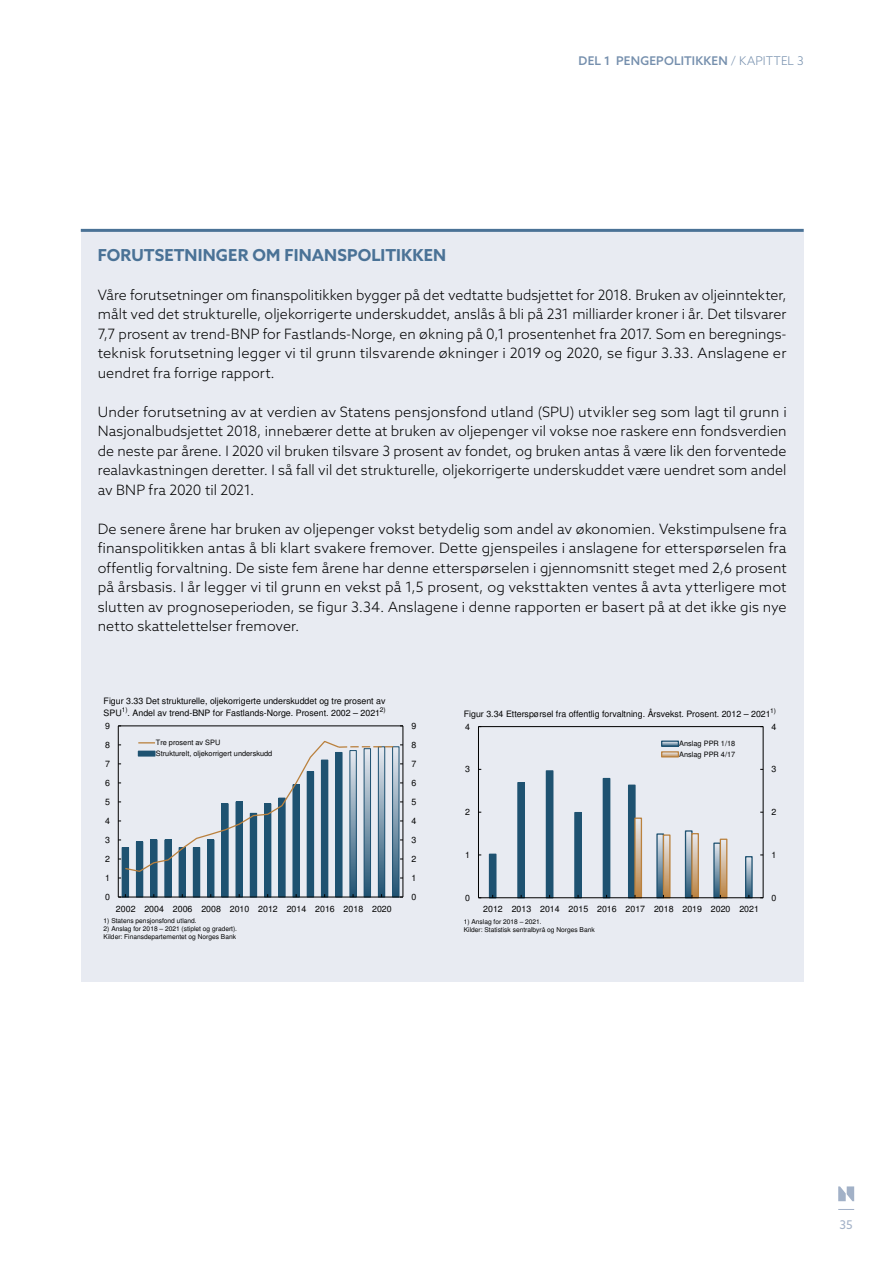
<style>
.page{position:relative;width:893px;height:1263px;background:#fff}
.page>*{position:absolute;margin:0;border:0;box-sizing:border-box;transform-origin:0 0}
.t1{font:700 16.5px "Azo Sans";letter-spacing:.01em;color:#4a7296}
.t2{font:300 14.25px/19.5px "Azo Sans";letter-spacing:.005em;color:#000;text-align:justify}
.t3{font:500 12px "Azo Sans";letter-spacing:.02em;color:#758fad}
.t4{font:300 12px "Azo Sans";letter-spacing:.005em;color:#758fad}
.t5{font:12px "Azo Sans";color:#a2b1c7}
.t6{font:8.85px/12px "Helvetica";color:#000}
.t7{font:7.35px/10.8px "Helvetica";color:#000}
.t8{font:6.6px/7.8px "Helvetica";color:#000}
.s1{font-weight:300}
</style>
<div class="page">
<div style="left:81px;top:230px;width:723px;height:752px;background:#e8ebf2"></div>
<hr style="left:81px;top:229px;width:723px;height:3px;background:#4a7296">
<div style="left:0;top:679px;width:472px;height:303px;background:linear-gradient(to right,#f5f6f9,#e0e4ed)"></div>
<img style="left:119px;top:727px;width:284px;height:13px">
<hr style="left:118px;top:726px;width:1px;height:171px;background:#000">
<hr style="left:118px;top:726px;width:285px;height:1px;background:#000">
<hr style="left:403px;top:726px;width:1px;height:171px;background:#000">
<svg style="left:118px;top:740px;width:285px;height:158px"></svg>
<div style="left:138px;top:751px;width:17px;height:5px;background:#1e5271"></div>
<div style="left:434px;top:679px;width:459px;height:294px;background:linear-gradient(to right,#e2e5ee,#f7f8fb)"></div>
<img style="left:479px;top:727px;width:284px;height:170px">
<div style="left:489px;top:854px;width:7px;height:44px;background:#1e5271"></div>
<div style="left:518px;top:783px;width:6px;height:115px;background:#1e5271"></div>
<div style="left:517px;top:782px;width:8px;height:116px;border:1px solid #225978"></div>
<div style="left:546px;top:771px;width:7px;height:127px;background:#1e5271"></div>
<div style="left:575px;top:813px;width:6px;height:85px;background:#1e5271"></div>
<div style="left:574px;top:812px;width:8px;height:86px;border:1px solid #225978"></div>
<div style="left:603px;top:778px;width:7px;height:120px;background:#1e5271"></div>
<div style="left:629px;top:785px;width:6px;height:113px;background:#1e5271"></div>
<div style="left:628px;top:784px;width:8px;height:114px;border:1px solid #225978"></div>
<div style="left:634px;top:817px;width:8px;height:81px;border:1px solid #cd8c41"></div>
<div style="left:691px;top:833px;width:8px;height:65px;border:1px solid #cd8c41"></div>
<div style="left:745px;top:856px;width:8px;height:42px;border:1px solid #225978"></div>
<hr style="left:478px;top:897px;width:285px;height:1px;background:#000">
<hr style="left:478px;top:727px;width:1px;height:171px;background:#000">
<svg style="left:635px;top:818px;width:6px;height:80px"></svg>
<svg style="left:657px;top:834px;width:13px;height:64px"></svg>
<svg style="left:685px;top:831px;width:13px;height:67px"></svg>
<svg style="left:714px;top:839px;width:13px;height:59px"></svg>
<svg style="left:746px;top:857px;width:6px;height:41px"></svg>
<hr style="left:478px;top:726px;width:285px;height:1px;background:#000">
<hr style="left:763px;top:727px;width:1px;height:171px;background:#000">
<div style="left:661px;top:740px;width:18px;height:7px;border:1px solid #225978"></div>
<div style="left:661px;top:751px;width:18px;height:6px;border:1px solid #cd8c41"></div>
<svg style="left:838px;top:1209px;width:16px;height:1px"></svg>
<svg style="left:838px;top:1186px;width:16px;height:15px"></svg>
<p class="t3" style="left:579px;top:53px;width:9px">DEL</p>
<p class="t3" style="left:604px;top:53px;width:144px">1 PENGEPOLITIKKEN <span class="s1">/ Kap</span></p>
<p class="t4" style="left:763px;top:53px;width:42px">ittel 3</p>
<p class="t1" style="left:98px;top:244px;width:350px">FORUTSETNINGER OM FINANSPOLITIKKEN</p>
<p class="t2" style="left:98px;top:285px;width:690px">Våre forutsetninger om finanspolitikken bygger på det vedtatte budsjettet for 2018. Bruken av oljeinntekter, målt ved det strukturelle, oljekorrigerte underskuddet, anslås å bli på 231 milliarder kroner i år. Det tilsvarer 7,7 prosent av trend-BNP for Fastlands-Norge, en økning på 0,1 prosentenhet fra 2017. Som en beregnings&shy;teknisk forutsetning legger vi til grunn tilsvarende økninger i 2019 og 2020, se figur 3.33. Anslagene er uendret fra forrige rapport.</p>
<p class="t2" style="left:98px;top:402px;width:690px">U nder forutsetning av at verdien av Statens pensjonsfond utland (SPU) utvikler seg som lagt til grunn i Nasjonalbudsjettet 2018, innebærer dette at bruken av oljepenger vil vokse noe raskere enn fondsverdien de neste par årene. I 2020 vil bruken tilsvare 3 prosent av fondet, og bruken antas å være lik den forventede realavkastningen deretter. I så fall vil det strukturelle, oljekorrigerte underskuddet være uendret som andel av BNP fra 2020 til 2021.</p>
<p class="t2" style="left:98px;top:519px;width:690px">De senere årene har bruken av oljepenger vokst betydelig som andel av økonomien. Vekstimpulsene fra finanspolitikken antas å bli klart svakere fremover. Dette gjenspeiles i anslagene for etterspørselen fra offentlig forvaltning. De siste fem årene har denne etterspørselen i gjennomsnitt steget med 2,6 prosent på årsbasis. I år legger vi til grunn en vekst på 1,5 prosent, og veksttakten ventes å avta ytterligere mot slutten av prognoseperioden, se figur 3.34. Anslagene i denne rapporten er basert på at det ikke gis nye netto skattelettelser fremover.</p>
<p class="t6" style="left:104px;top:696px;width:283px">Figur 3.33 Det strukturelle, oljekorrigerte underskuddet og tre prosent av<br>SPU</p>
<p class="t8" style="left:122px;top:706px;width:7px">1)</p>
<p class="t6" style="left:128px;top:708px;width:254px">. Andel av trend-BNP for Fastlands-Norge. Prosent. 2002 – 2021</p>
<p class="t8" style="left:380px;top:706px;width:7px">2)</p>
<p class="t6" style="left:464px;top:709px;width:308px">Figur 3.34 Etterspørsel fra offentlig forvaltning. Årsvekst. Prosent. 2012 – 2021</p>
<p class="t8" style="left:770px;top:707px;width:7px">1)</p>
<p class="t6" style="left:105px;top:720px;width:6px">9</p>
<p class="t6" style="left:411px;top:720px;width:6px">9</p>
<p class="t6" style="left:465px;top:721px;width:6px">4</p>
<p class="t6" style="left:772px;top:721px;width:6px">4</p>
<p class="t6" style="left:105px;top:739px;width:6px">8</p>
<p class="t7" style="left:156px;top:738px;width:118px">Tre prosent av SPU<br>Strukturelt, oljekorrigert underskudd</p>
<p class="t6" style="left:411px;top:739px;width:6px">8</p>
<p class="t7" style="left:679px;top:739px;width:57px">Anslag PPR 1/18<br>Anslag PPR 4/17</p>
<p class="t6" style="left:105px;top:758px;width:6px">7</p>
<p class="t6" style="left:411px;top:758px;width:6px">7</p>
<p class="t6" style="left:465px;top:764px;width:6px">3</p>
<p class="t6" style="left:772px;top:764px;width:6px">3</p>
<p class="t6" style="left:105px;top:777px;width:6px">6</p>
<p class="t6" style="left:411px;top:777px;width:6px">6</p>
<p class="t6" style="left:105px;top:796px;width:6px">5</p>
<p class="t6" style="left:411px;top:796px;width:6px">5</p>
<p class="t6" style="left:465px;top:807px;width:6px">2</p>
<p class="t6" style="left:772px;top:807px;width:6px">2</p>
<p class="t6" style="left:105px;top:815px;width:6px">4</p>
<p class="t6" style="left:411px;top:815px;width:6px">4</p>
<p class="t6" style="left:105px;top:834px;width:6px">3</p>
<p class="t6" style="left:411px;top:834px;width:6px">3</p>
<p class="t6" style="left:105px;top:854px;width:6px">2</p>
<p class="t6" style="left:411px;top:854px;width:6px">2</p>
<p class="t6" style="left:465px;top:849px;width:6px">1</p>
<p class="t6" style="left:772px;top:849px;width:6px">1</p>
<p class="t6" style="left:105px;top:873px;width:6px">1</p>
<p class="t6" style="left:411px;top:872px;width:6px">1</p>
<p class="t6" style="left:105px;top:892px;width:6px">0</p>
<p class="t6" style="left:411px;top:892px;width:6px">0</p>
<p class="t6" style="left:465px;top:892px;width:6px">0</p>
<p class="t6" style="left:772px;top:892px;width:6px">0</p>
<p class="t6" style="left:116px;top:903px;width:277px">2002 2004 2006 2008 2010 2012 2014 2016 2018 2020</p>
<p class="t6" style="left:483px;top:904px;width:277px">2012 2013 2014 2015 2016 2017 2018 2019 2020 2021</p>
<p class="t8" style="left:104px;top:917px;width:95px">1) Statens pensjonsfond utland.</p>
<p class="t8" style="left:104px;top:925px;width:135px">2) Anslag for 2018 – 2021 (stiplet og gradert).<br>Kilder: Finansdepartementet og Norges Bank</p>
<p class="t8" style="left:464px;top:918px;width:132px">1) Anslag for 2018 – 2021.<br>Kilder: Statistisk sentralbyrå og Norges Bank</p>
<p class="t5" style="left:840px;top:1217px;width:15px">35</p>
</div>
